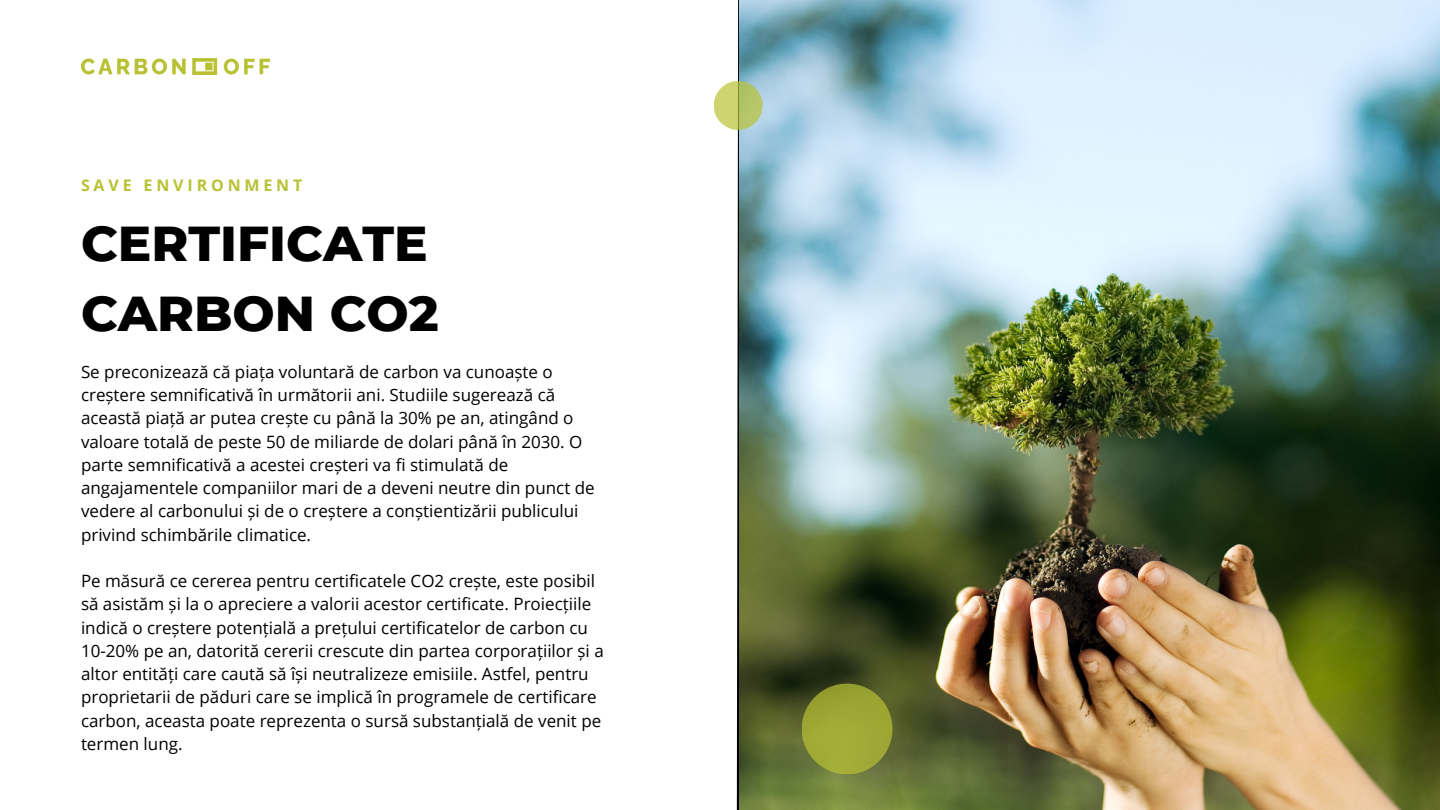
<style>
.page{position:relative;width:1440px;height:810px;background:#fff}
.page>*{position:absolute;margin:0;border:0;box-sizing:border-box;transform-origin:0 0}
.t1{font:800 50px/69.8px "Montserrat";color:#000}
.t2{font:17px/23.2px "Open Sans";color:#000}
.t3{font:700 16px "Open Sans";letter-spacing:.24em;color:#b8c233}
</style>
<div class="page">
<svg style="left:736px;top:0;width:4px;height:810px"></svg>
<img style="left:740px;top:0;width:700px;height:810px">
<svg style="left:714px;top:81px;width:49px;height:49px"></svg>
<div style="left:802px;top:684px;width:90px;height:90px;background:#9fa835;border-radius:50%"></div>
<img style="left:81px;top:58px;width:189px;height:17px">
<p class="t3" style="left:81px;top:173px;width:223px">SAVE ENVIRONMENT</p>
<h1 class="t1" style="left:81px;top:205px;width:359px">CERTIFICATE<br>CARBON CO2</h1>
<p class="t2" style="left:81px;top:360px;width:515px">Se preconizează că piața voluntară de carbon va cunoaște o creștere semnificativă în următorii ani. Studiile sugerează că această piață ar putea crește cu până la 30% pe an, atingând o valoare totală de peste 50 de miliarde de dolari până în 2030. O parte semnificativă a acestei creșteri va fi stimulată de angajamentele companiilor mari de a deveni neutre din punct de vedere al carbonului și de o creștere a conștientizării publicului privind schimbările climatice.</p>
<p class="t2" style="left:81px;top:569px;width:524px">Pe măsură ce cererea pentru certificatele CO2 crește, este posibil să asistăm și la o apreciere a valorii acestor certificate. Proiecțiile indică o creștere potențială a prețului certificatelor de carbon cu 10-20% pe an, datorită cererii crescute din partea corporațiilor și a altor entități care caută să își neutralizeze emisiile. Astfel, pentru proprietarii de păduri care se implică în programele de certificare carbon, aceasta poate reprezenta o sursă substanțială de venit pe termen lung.</p>
</div>
